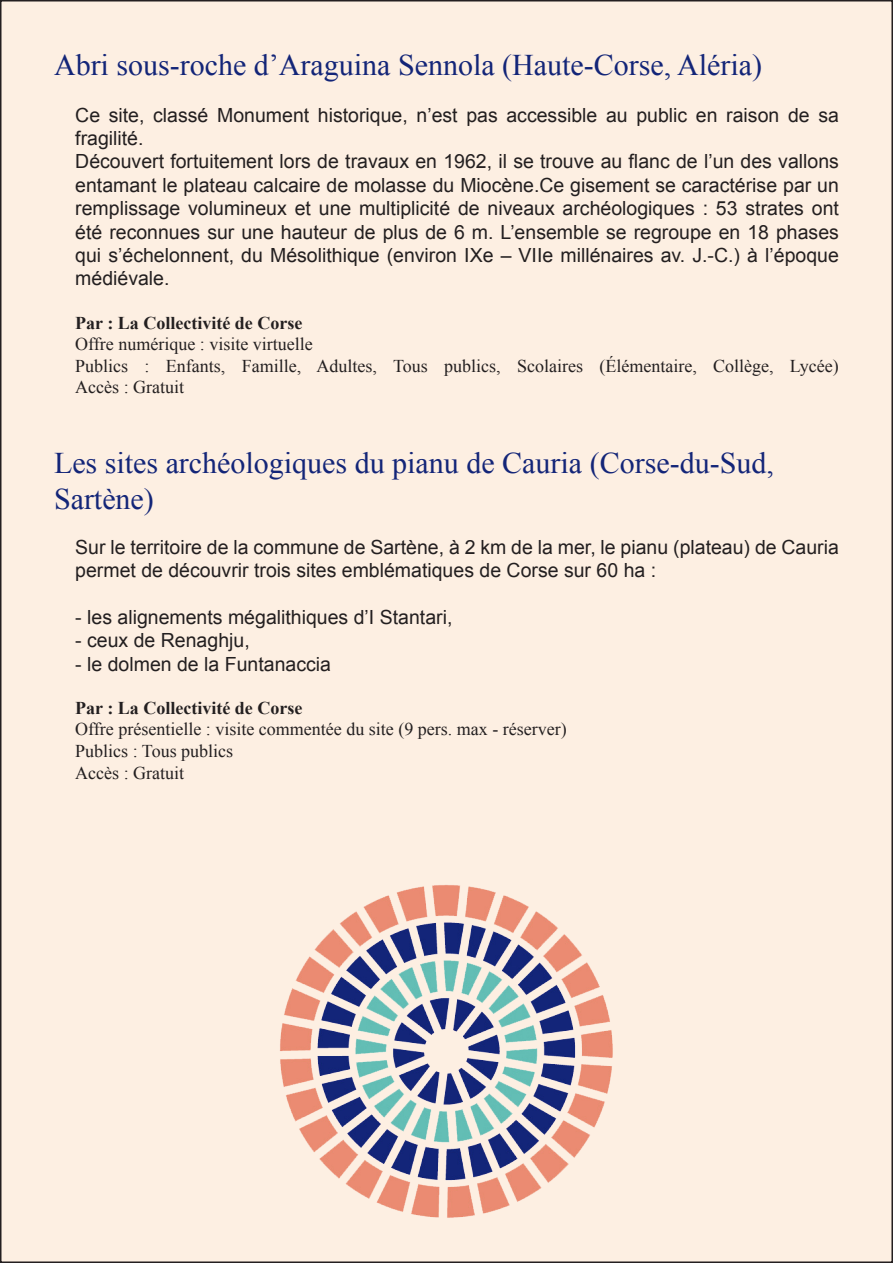
<style>
.page{position:relative;width:893px;height:1263px;background:#fff}
.page>*{position:absolute;margin:0;border:0;box-sizing:border-box;transform-origin:0 0}
.t1{font:30px/36px "Times New Roman";color:#132578}
.t2{font:19.5px/23.4px "Arial";color:#231f20}
.t3{font:18px/21.6px "Times New Roman";color:#231f20}
.t4{font:700 18px "Times New Roman";color:#231f20}
</style>
<div class="page">
<div style="left:1px;top:1px;width:891px;height:1261px;background:#fdefe2"></div>
<img style="left:280px;top:885px;width:333px;height:333px">
<img style="left:891px;top:5px;width:2px;height:222px">
<p class="t1" style="left:54px;top:46px;width:710px">Abri sous-roche d’Araguina Sennola (Haute-Corse, Aléria)</p>
<p class="t2" style="left:75px;top:103px;width:765px">Ce site, classé Monument historique, n’est pas accessible au public en raison de sa fragilité.</p>
<p class="t2" style="left:75px;top:150px;width:765px;text-align:justify">Découvert fortuitement lors de travaux en 1962, il se trouve au flanc de l’un des vallons entamant le plateau calcaire de molasse du Miocène.Ce gisement se caractérise par un remplissage volumineux et une multiplicité de niveaux archéologiques : 53 strates ont été reconnues sur une hauteur de plus de 6 m. L’ensemble se regroupe en 18 phases qui s’échelonnent, du Mésolithique (environ IXe – VIIe millénaires av. J.-C.) à l’époque médiévale.</p>
<p class="t4" style="left:75px;top:310px;width:229px">Par : La Collectivité de Corse</p>
<p class="t3" style="left:75px;top:333px;width:239px">Offre numérique : visite virtuelle</p>
<p class="t3" style="left:75px;top:355px;width:765px">Publics : Enfants, Famille, Adultes, Tous publics, Scolaires (Élémentaire, Collège, Lycée)<br>Accès : Gratuit</p>
<p class="t1" style="left:54px;top:444px;width:721px">Les sites archéologiques du pianu de Cauria (Corse-du-Sud,<br>Sartène)</p>
<p class="t2" style="left:75px;top:535px;width:765px">Sur le territoire de la commune de Sartène, à 2 km de la mer, le pianu (plateau) de Cauria permet de découvrir trois sites emblématiques de Corse sur 60 ha :</p>
<p class="t2" style="left:75px;top:605px;width:379px">- les alignements mégalithiques d’I Stantari,</p>
<p class="t2" style="left:75px;top:629px;width:176px">- ceux de Renaghju,</p>
<p class="t2" style="left:75px;top:652px;width:257px">- le dolmen de la Funtanaccia</p>
<p class="t4" style="left:75px;top:695px;width:229px">Par : La Collectivité de Corse</p>
<p class="t3" style="left:75px;top:718px;width:493px">Offre présentielle : visite commentée du site (9 pers. max - réserver)</p>
<p class="t3" style="left:75px;top:740px;width:159px">Publics : Tous publics</p>
<p class="t3" style="left:75px;top:762px;width:110px">Accès : Gratuit</p>
</div>
